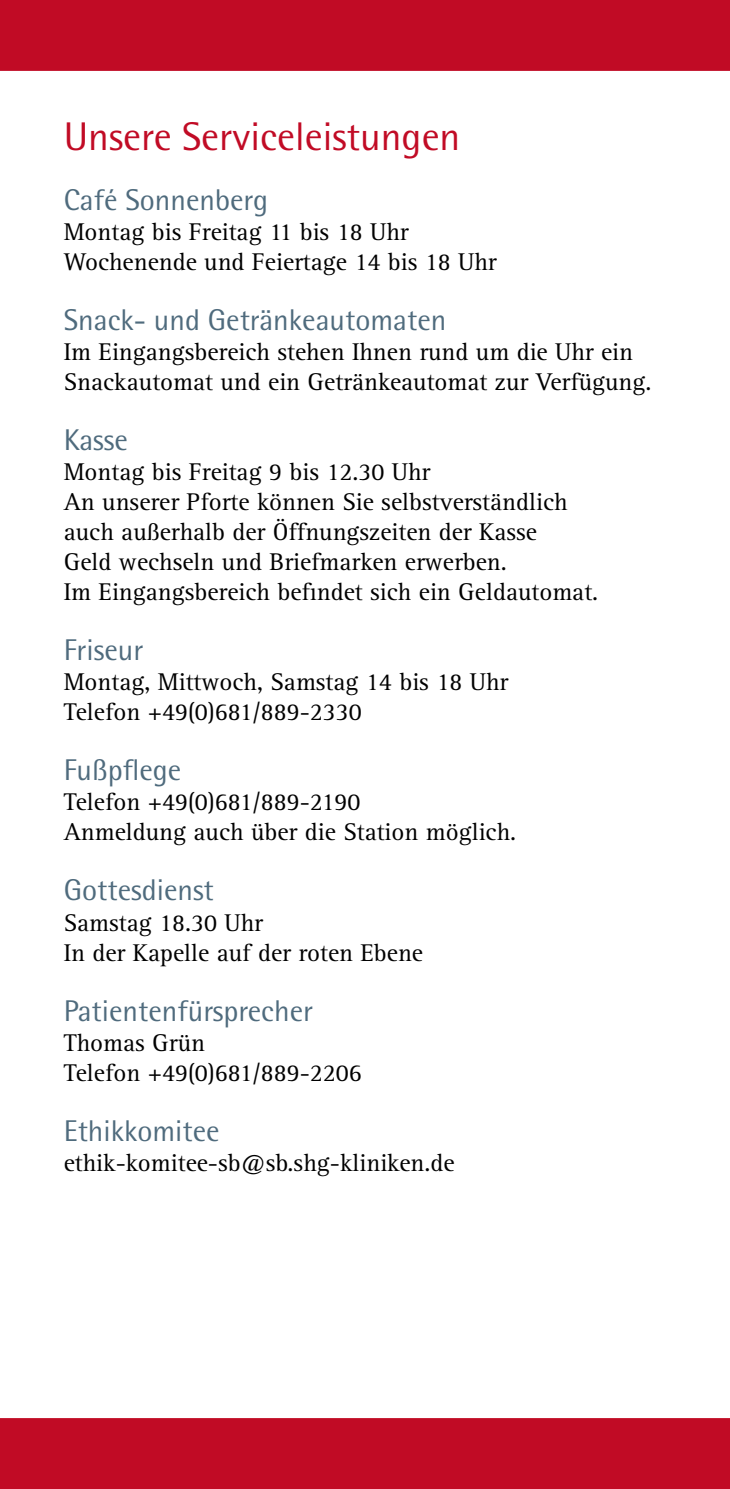
<style>
.page{position:relative;width:730px;height:1489px;background:#fff}
.page>*{position:absolute;margin:0;border:0;box-sizing:border-box;transform-origin:0 0}
.t1{font:40px "Rotis Semi Sans Pro";color:#c10b25}
.t2{font:30px "Rotis Semi Sans Pro";color:#4f6b7d}
.t3{font:25px/30px "Rotis Serif Pro";color:#000}
</style>
<div class="page">
<div style="left:0;top:0;width:730px;height:71px;background:#c10b25"></div>
<div style="left:0;top:1418px;width:730px;height:70px;background:#c10b25"></div>
<h1 class="t1" style="left:64px;top:113px;width:398px">Unsere Serviceleistungen</h1>
<p class="t2" style="left:64px;top:182px;width:206px">Café Sonnenberg</p>
<p class="t3" style="left:64px;top:217px;width:434px">Montag bis Freitag 11 bis 18 Uhr<br>Wochenende und Feiertage 14 bis 18 Uhr</p>
<p class="t2" style="left:64px;top:302px;width:384px">Snack- und Getränkeautomaten</p>
<p class="t3" style="left:64px;top:337px;width:589px">Im Eingangsbereich stehen Ihnen rund um die Uhr ein<br>Snackautomat und ein Getränkeautomat zur Verfügung.</p>
<p class="t2" style="left:64px;top:422px;width:66px">Kasse</p>
<p class="t3" style="left:64px;top:457px;width:536px">Montag bis Freitag 9 bis 12.30 Uhr<br>An unserer Pforte können Sie selbstverständlich auch außerhalb der Öffnungszeiten der Kasse<br>Geld wechseln und Briefmarken erwerben.<br>Im Eingangsbereich befindet sich ein Geldautomat.</p>
<p class="t2" style="left:64px;top:632px;width:81px">Friseur</p>
<p class="t3" style="left:64px;top:667px;width:446px">Montag, Mittwoch, Samstag 14 bis 18 Uhr<br>Telefon +49(0)681/889-2330</p>
<p class="t2" style="left:64px;top:752px;width:119px">Fußpflege</p>
<p class="t3" style="left:64px;top:787px;width:454px">Telefon +49(0)681/889-2190<br>Anmeldung auch über die Station möglich.</p>
<p class="t2" style="left:64px;top:872px;width:152px">Gottesdienst</p>
<p class="t3" style="left:64px;top:907px;width:361px">Samstag 18.30 Uhr<br>In der Kapelle auf der roten Ebene</p>
<p class="t2" style="left:64px;top:992px;width:251px">Patientenfürsprecher</p>
<p class="t3" style="left:64px;top:1027px;width:300px">Thomas Grün<br>Telefon +49(0)681/889-2206</p>
<p class="t2" style="left:64px;top:1112px;width:157px">Ethikkomitee</p>
<p class="t3" style="left:64px;top:1147px;width:392px">ethik-komitee-sb@sb.shg-kliniken.de</p>
</div>
